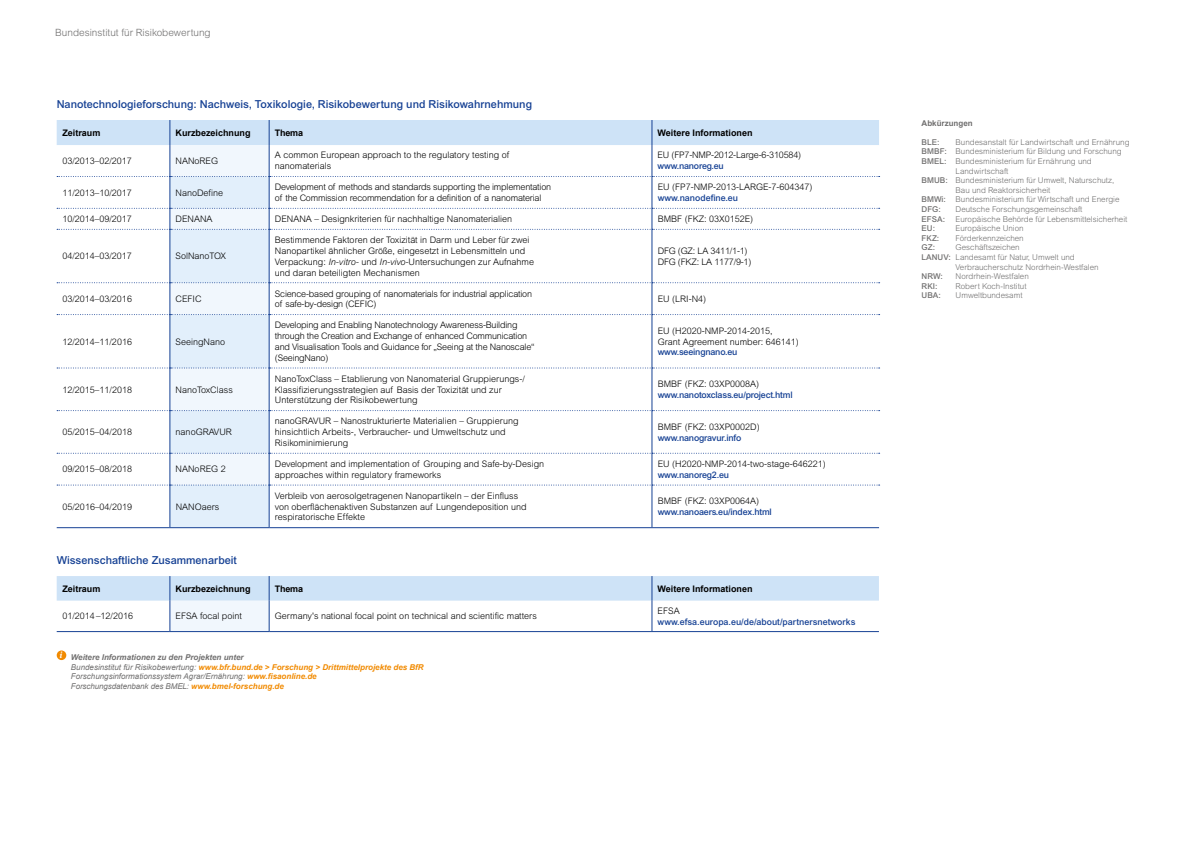
<style>
.page{position:relative;width:1191px;height:842px;background:#fff}
.page>*{position:absolute;margin:0;border:0;box-sizing:border-box;transform-origin:0 0}
.t1{font:500 11px "Arial MT Pro";color:#164194}
.t2{font:300 10px "Arial MT Pro";color:#706f6f}
.t3{font:300 9px/10.8px "Arial MT Pro";color:#000}
.t4{font:300 9px/10.8px "Arial MT Pro";letter-spacing:-.02em;color:#000}
.t5{font:500 9px "Arial MT Pro";letter-spacing:-.02em;color:#164194}
.t6{font:700 9px "Arial";color:#000}
.t7{font:500 9px "Arial MT Pro";color:#164194}
.t8{font:300 8px "Arial MT Pro";color:#706f6f}
.t9{font:italic 8px/9.6px "Arial";color:#706f6f}
.t10{font:500 8px "Arial MT Pro";color:#706f6f}
.t11{font:700 8px "Arial";color:#706f6f}
.s1{font-style:italic}
.s2{font-weight:700}
.s3{font-weight:700;color:#f18a00}
.s4{font-weight:500}
</style>
<div class="page">
<div style="left:170px;top:601px;width:99px;height:31px;background:#f1f7fd"></div>
<hr style="left:651px;top:601px;width:1px;height:30px;background:#164194">
<hr style="left:57px;top:631px;width:113px;height:1px;background:#164194">
<hr style="left:170px;top:631px;width:99px;height:1px;background:#164194">
<hr style="left:269px;top:631px;width:383px;height:1px;background:#164194">
<hr style="left:652px;top:631px;width:227px;height:1px;background:#164194">
<hr style="left:170px;top:601px;width:1px;height:30px;background:#164194">
<hr style="left:269px;top:601px;width:1px;height:30px;background:#164194">
<div style="left:57px;top:576px;width:822px;height:25px;background:#cee3f7"></div>
<svg style="left:57px;top:120px;width:822px;height:408px"></svg>
<div style="left:57px;top:650px;width:9px;height:10px;background:#f18a00;border-radius:50%"></div>
<p class="t2" style="left:55px;top:26px;width:157px">Bundesinstitut für Risikobewertung</p>
<p class="t1" style="left:57px;top:98px;width:477px">Nanotechnologieforschung: Nachweis, Toxikologie, Risikobewertung und Risikowahrnehmung</p>
<p class="t6" style="left:62px;top:127px;width:40px">Zeitraum</p>
<p class="t6" style="left:176px;top:127px;width:77px">Kurzbezeichnung</p>
<p class="t6" style="left:275px;top:127px;width:30px">Thema</p>
<p class="t6" style="left:657px;top:127px;width:96px">Weitere Informationen</p>
<p class="t3" style="left:62px;top:155px;width:71px">03/2013–02/2017</p>
<p class="t3" style="left:176px;top:155px;width:44px">NANoREG</p>
<p class="t3" style="left:275px;top:150px;width:236px">A common European approach to the regulatory testing of nanomaterials</p>
<p class="t4" style="left:657px;top:150px;width:145px">EU (FP7-NMP-2012-Large-6-310584)</p>
<p class="t5" style="left:657px;top:161px;width:68px">www.nanoreg.eu</p>
<p class="t3" style="left:62px;top:187px;width:71px">11/2013–10/2017</p>
<p class="t3" style="left:176px;top:187px;width:49px">NanoDefine</p>
<p class="t4" style="left:275px;top:182px;width:278px">Development of methods and standards supporting the implementation of the Commission recommendation for a definition of a nanomaterial</p>
<p class="t3" style="left:657px;top:182px;width:156px">EU (FP7-NMP-2013-LARGE-7-604347)</p>
<p class="t7" style="left:657px;top:193px;width:82px">www.nanodefine.eu</p>
<p class="t3" style="left:62px;top:214px;width:71px">10/2014–09/2017</p>
<p class="t3" style="left:176px;top:214px;width:38px">DENANA</p>
<p class="t3" style="left:275px;top:214px;width:239px">DENANA – Designkriterien für nachhaltige Nanomaterialien</p>
<p class="t3" style="left:657px;top:214px;width:97px">BMBF (FKZ: 03X0152E)</p>
<p class="t3" style="left:62px;top:251px;width:71px">04/2014–03/2017</p>
<p class="t3" style="left:176px;top:251px;width:52px">SolNanoTOX</p>
<p class="t3" style="left:275px;top:235px;width:261px">Bestimmende Faktoren der Toxizität in Darm und Leber für zwei Nanopartikel ähnlicher Größe, eingesetzt in Lebensmitteln und Verpackung: <span class="s1">In-vitro-</span> und <span class="s1">In-vivo-</span>Untersuchungen zur Aufnahme und daran beteiligten Mechanismen</p>
<p class="t4" style="left:657px;top:246px;width:95px">DFG (GZ: LA 3411/1-1)<br>DFG (FKZ: LA 1177/9-1)</p>
<p class="t3" style="left:62px;top:294px;width:71px">03/2014–03/2016</p>
<p class="t3" style="left:176px;top:294px;width:28px">CEFIC</p>
<p class="t4" style="left:275px;top:288px;width:259px">Science-based grouping of nanomaterials for industrial application of safe-by-design (CEFIC)</p>
<p class="t3" style="left:657px;top:294px;width:50px">EU (LRI-N4)</p>
<p class="t3" style="left:62px;top:336px;width:71px">12/2014–11/2016</p>
<p class="t3" style="left:176px;top:336px;width:51px">SeeingNano</p>
<p class="t4" style="left:275px;top:320px;width:261px">Developing and Enabling Nanotechnology Awareness-Building through the Creation and Exchange of enhanced Communication and Visualisation Tools and Guidance for „Seeing at the Nanoscale“ (SeeingNano)</p>
<p class="t3" style="left:657px;top:325px;width:143px">EU (H2020-NMP-2014-2015,<br>Grant Agreement number: 646141)</p>
<p class="t5" style="left:657px;top:347px;width:81px">www.seeingnano.eu</p>
<p class="t3" style="left:62px;top:384px;width:71px">12/2015–11/2018</p>
<p class="t3" style="left:176px;top:384px;width:59px">NanoToxClass</p>
<p class="t3" style="left:275px;top:373px;width:251px">NanoToxClass – Etablierung von Nanomaterial Gruppierungs-/<br>Klassifizierungsstrategien auf Basis der Toxizität und zur<br>Unterstützung der Risikobewertung</p>
<p class="t3" style="left:657px;top:379px;width:103px">BMBF (FKZ: 03XP0008A)</p>
<p class="t5" style="left:657px;top:389px;width:136px">www.nanotoxclass.eu/project.html</p>
<p class="t3" style="left:62px;top:427px;width:71px">05/2015–04/2018</p>
<p class="t3" style="left:176px;top:427px;width:58px">nanoGRAVUR</p>
<p class="t3" style="left:275px;top:416px;width:245px">nanoGRAVUR – Nanostrukturierte Materialien – Gruppierung hinsichtlich Arbeits-, Verbraucher- und Umweltschutz und<br>Risikominimierung</p>
<p class="t3" style="left:657px;top:421px;width:104px">BMBF (FKZ: 03XP0002D)</p>
<p class="t5" style="left:657px;top:432px;width:85px">www.nanogravur.info</p>
<p class="t3" style="left:62px;top:464px;width:71px">09/2015–08/2018</p>
<p class="t3" style="left:176px;top:464px;width:52px">NANoREG 2</p>
<p class="t3" style="left:275px;top:459px;width:271px">Development and implementation of Grouping and Safe-by-Design approaches within regulatory frameworks</p>
<p class="t3" style="left:657px;top:459px;width:170px">EU (H2020-NMP-2014-two-stage-646221)</p>
<p class="t5" style="left:657px;top:469px;width:73px">www.nanoreg2.eu</p>
<p class="t3" style="left:62px;top:501px;width:71px">05/2016–04/2019</p>
<p class="t3" style="left:176px;top:501px;width:45px">NANOaers</p>
<p class="t3" style="left:275px;top:490px;width:253px">Verbleib von aerosolgetragenen Nanopartikeln – der Einfluss von oberflächenaktiven Substanzen auf Lungendeposition und respiratorische Effekte</p>
<p class="t3" style="left:657px;top:496px;width:103px">BMBF (FKZ: 03XP0064A)</p>
<p class="t5" style="left:657px;top:507px;width:116px">www.nanoaers.eu/index.html</p>
<p class="t1" style="left:57px;top:554px;width:182px">Wissenschaftliche Zusammenarbeit</p>
<p class="t6" style="left:62px;top:582px;width:40px">Zeitraum</p>
<p class="t6" style="left:176px;top:582px;width:77px">Kurzbezeichnung</p>
<p class="t6" style="left:275px;top:582px;width:30px">Thema</p>
<p class="t6" style="left:657px;top:582px;width:96px">Weitere Informationen</p>
<p class="t3" style="left:62px;top:611px;width:72px">01/2014–12/2016</p>
<p class="t3" style="left:176px;top:611px;width:68px">EFSA focal point</p>
<p class="t3" style="left:275px;top:611px;width:264px">Germany's national focal point on technical and scientific matters</p>
<p class="t3" style="left:657px;top:605px;width:24px">EFSA</p>
<p class="t7" style="left:657px;top:616px;width:199px">www.efsa.europa.eu/de/about/partnersnetworks</p>
<p class="t9" style="left:71px;top:653px;width:354px;text-indent:-11px"><sup>i</sup> <span class="s2">Weitere Informationen zu den Projekten unter<br></span>Bundesinstitut für Risikobewertung: <span class="s3">www.bfr.bund.de &gt; Forschung &gt; Drittmittelprojekte des BfR </span>Forschungsinformationssystem Agrar/Ernährung: <span class="s3">www.fisaonline.de<br></span>Forschungsdatenbank des BMEL: <span class="s3">www.bmel-forschung.de</span></p>
<p class="t11" style="left:921px;top:117px;width:53px">Abkürzungen</p>
<p class="t10" style="left:921px;top:137px;width:19px">BLE:</p>
<p class="t8" style="left:955px;top:137px;width:175px">Bundesanstalt für Landwirtschaft und Ernährung</p>
<p class="t8" style="left:921px;top:147px;width:202px"><span class="s4">BMBF:</span> Bundesministerium für Bildung und Forschung</p>
<p class="t8" style="left:921px;top:156px;width:172px"><span class="s4">BMEL:</span> Bundesministerium für Ernährung und</p>
<p class="t8" style="left:955px;top:166px;width:54px">Landwirtschaft</p>
<p class="t8" style="left:921px;top:175px;width:194px"><span class="s4">BMUB:</span> Bundesministerium für Umwelt, Naturschutz,</p>
<p class="t8" style="left:955px;top:185px;width:96px">Bau und Reaktorsicherheit</p>
<p class="t8" style="left:921px;top:195px;width:199px"><span class="s4">BMWi:</span> Bundesministerium für Wirtschaft und Energie</p>
<p class="t10" style="left:921px;top:204px;width:21px">DFG:</p>
<p class="t8" style="left:955px;top:204px;width:128px">Deutsche Forschungsgemeinschaft</p>
<p class="t10" style="left:921px;top:214px;width:25px">EFSA:</p>
<p class="t8" style="left:955px;top:214px;width:173px">Europäische Behörde für Lebensmittelsicherheit</p>
<p class="t10" style="left:921px;top:224px;width:15px">EU:</p>
<p class="t8" style="left:955px;top:223px;width:69px">Europäische Union</p>
<p class="t10" style="left:921px;top:233px;width:19px">FKZ:</p>
<p class="t8" style="left:955px;top:233px;width:70px">Förderkennzeichen</p>
<p class="t10" style="left:921px;top:243px;width:15px">GZ:</p>
<p class="t8" style="left:955px;top:243px;width:66px">Geschäftszeichen</p>
<p class="t8" style="left:921px;top:252px;width:155px"><span class="s4">LANUV:</span> Landesamt für Natur, Umwelt und</p>
<p class="t8" style="left:955px;top:262px;width:144px">Verbraucherschutz Nordrhein-Westfalen</p>
<p class="t10" style="left:921px;top:272px;width:23px">NRW:</p>
<p class="t8" style="left:955px;top:271px;width:75px">Nordrhein-Westfalen</p>
<p class="t10" style="left:921px;top:281px;width:17px">RKI:</p>
<p class="t8" style="left:955px;top:281px;width:72px">Robert Koch-Institut</p>
<p class="t10" style="left:921px;top:291px;width:21px">UBA:</p>
<p class="t8" style="left:955px;top:291px;width:68px">Umweltbundesamt</p>
</div>
